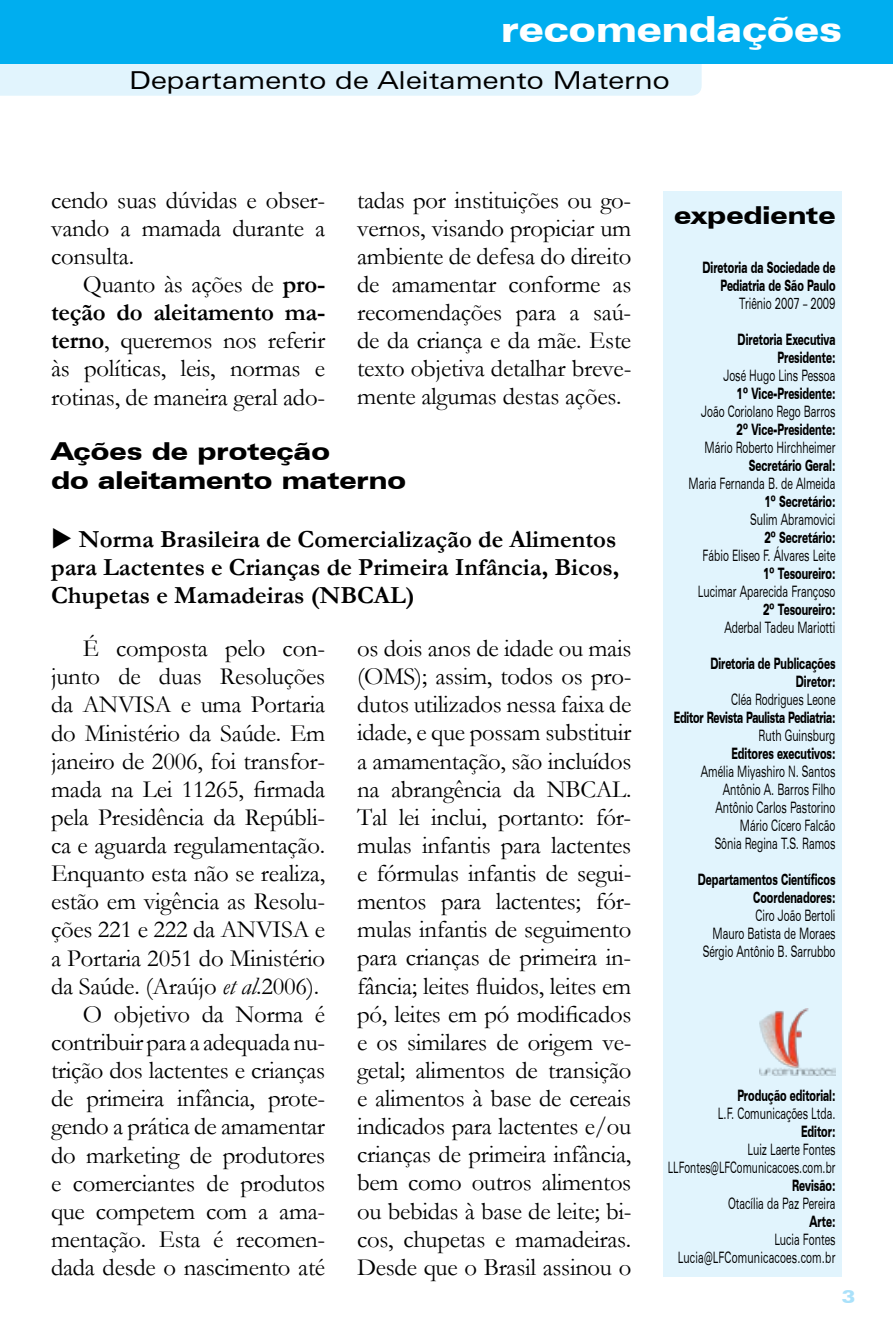
<style>
.page{position:relative;width:893px;height:1340px;background:#fff}
.page>*{position:absolute;margin:0;border:0;box-sizing:border-box;transform-origin:0 0}
.t1{font:900 expanded 36px "Zurich BT";color:#fff}
.t2{font:24.75px/28.1px "Garamond";letter-spacing:-.01em;color:#000;text-align:justify}
.t3{font:700 24.75px/28.1px "Garamond";color:#000}
.t4{font:900 expanded 24.75px/28.1px "Zurich BT";color:#000}
.t5{font:expanded 24.75px "Zurich BT";color:#000}
.t6{font:900 expanded 18px "Zurich BT";color:#aae1fa}
.t7{font:expanded 15.75px/18px "Zurich BT";color:#000;text-align:right;scale:.55 1}
.t8{font:900 expanded 15.75px/18px "Zurich BT";color:#000;text-align:right;scale:.55 1}
.t9{font:expanded 15.75px/18px "Zurich BT";letter-spacing:.02em;color:#000;text-align:right;scale:.55 1}
.t10{font:900 expanded 15.75px "Zurich BT";letter-spacing:-.02em;color:#000;scale:.55 1}
.s1{font-weight:700}
.s2{font-style:italic}
</style>
<div class="page">
<div style="left:0;top:64px;width:702px;height:32px;background:#e1f4fd"></div>
<div style="left:0;top:0;width:893px;height:64px;background:#00aeef"></div>
<div style="left:663px;top:191px;width:179px;height:1086px;background:#e1f4fd"></div>
<img style="left:760px;top:1008px;width:76px;height:67px">
<h1 class="t1" style="left:501px;top:7px;width:342px">recomendações</h1>
<p class="t5" style="left:129px;top:66px;width:542px">Departamento de Aleitamento Materno</p>
<p class="t2" style="left:357px;top:185px;width:276px">tadas por instituições ou go&shy;vernos, visando propiciar um ambiente de defesa do direito de amamentar conforme as recomendações para a saú&shy;de da criança e da mãe. Este texto objetiva detalhar breve&shy;mente algumas destas ações.</p>
<p class="t4" style="left:51px;top:437px;width:356px">Ações de proteção<br>do aleitamento materno</p>
<p class="t2" style="left:51px;top:185px;width:276px">cendo suas dúvidas e obser&shy;vando a mamada durante a consulta.</p>
<p class="t2" style="left:51px;top:269px;width:276px;text-indent:32px">Quanto às ações de <span class="s1">pro&shy;teção do aleitamento ma&shy;terno</span>, queremos nos referir às políticas, leis, normas e rotinas, de maneira geral ado-</p>
<p class="t3" style="left:51px;top:525px;width:570px">◆ Norma Brasileira de Comercialização de Alimentos para Lactentes e Crianças de Primeira Infância, Bicos,<br>Chupetas e Mamadeiras (NBCAL)</p>
<p class="t2" style="left:51px;top:633px;width:276px;text-align:right">É composta pelo con&shy;junto de duas Resoluções da ANVISA e uma Portaria do Ministério da Saúde. Em janeiro de 2006, foi transfor&shy;mada na Lei 11265, firmada pela Presidência da Repúbli&shy;ca e aguarda regulamentação.<br>Enquanto esta não se realiza, estão em vigência as Resolu&shy;ções 221 e 222 da ANVISA e a Portaria 2051 do Ministério da Saúde. (Araújo <span class="s2">et al</span>.2006).<br>O objetivo da Norma é contribuir para a adequada nu&shy;trição dos lactentes e crianças de primeira infância, prote&shy;gendo a prática de amamentar do marketing de produtores e comerciantes de produtos que competem com a ama&shy;mentação. Esta é recomen&shy;dada desde o nascimento até</p>
<p class="t2" style="left:357px;top:633px;width:276px">os dois anos de idade ou mais (OMS); assim, todos os pro&shy;dutos utilizados nessa faixa de idade, e que possam substituir a amamentação, são incluídos na abrangência da NBCAL.<br>Tal lei inclui, portanto: fór&shy;mulas infantis para lactentes e fórmulas infantis de segui&shy;mentos para lactentes; fór&shy;mulas infantis de seguimento para crianças de primeira in&shy;fância; leites fluidos, leites em pó, leites em pó modificados e os similares de origem ve&shy;getal; alimentos de transição e alimentos à base de cereais indicados para lactentes e/ou crianças de primeira infância, bem como outros alimentos ou bebidas à base de leite; bi&shy;cos, chupetas e mamadeiras.<br>Desde que o Brasil assinou o</p>
<p class="t4" style="left:674px;top:201px;width:163px">expediente</p>
<p class="t8" style="left:702px;top:258px;width:243px">Diretoria da Sociedade de<br>Pediatria de São Paulo</p>
<p class="t7" style="left:739px;top:294px;width:177px">Triênio 2007 – 2009</p>
<p class="t8" style="left:738px;top:330px;width:179px">Diretoria Executiva<br>Presidente:</p>
<p class="t7" style="left:723px;top:366px;width:205px">José Hugo Lins Pessoa</p>
<p class="t8" style="left:737px;top:384px;width:181px">1º Vice-Presidente:</p>
<p class="t7" style="left:701px;top:402px;width:246px">João Coriolano Rego Barros</p>
<p class="t8" style="left:737px;top:420px;width:181px">2º Vice-Presidente:</p>
<p class="t7" style="left:704px;top:438px;width:240px">Mário Roberto Hirchheimer</p>
<p class="t8" style="left:749px;top:456px;width:159px">Secretário Geral:</p>
<p class="t7" style="left:688px;top:474px;width:269px">Maria Fernanda B. de Almeida</p>
<p class="t8" style="left:764px;top:492px;width:131px">1º Secretário:</p>
<p class="t7" style="left:750px;top:510px;width:157px">Sulim Abramovici</p>
<p class="t8" style="left:764px;top:528px;width:131px">2º Secretário:</p>
<p class="t7" style="left:703px;top:546px;width:243px">Fábio Eliseo F. Álvares Leite</p>
<p class="t8" style="left:763px;top:564px;width:133px">1º Tesoureiro:</p>
<p class="t7" style="left:698px;top:582px;width:252px">Lucimar Aparecida Françoso</p>
<p class="t8" style="left:763px;top:600px;width:133px">2º Tesoureiro:</p>
<p class="t7" style="left:724px;top:618px;width:203px">Aderbal Tadeu Mariotti</p>
<p class="t8" style="left:710px;top:654px;width:229px">Diretoria de Publicações<br>Diretor:</p>
<p class="t7" style="left:731px;top:690px;width:191px">Cléa Rodrigues Leone</p>
<p class="t10" style="left:674px;top:708px;width:296px">Editor Revista Paulista Pediatria:</p>
<p class="t7" style="left:758px;top:726px;width:142px">Ruth Guinsburg</p>
<p class="t8" style="left:731px;top:744px;width:191px">Editores executivos:</p>
<p class="t7" style="left:701px;top:762px;width:246px">Amélia Miyashiro N. Santos<br>Antônio A. Barros Filho<br>Antônio Carlos Pastorino<br>Mário Cícero Falcão<br>Sônia Regina T.S. Ramos</p>
<p class="t8" style="left:698px;top:870px;width:252px">Departamentos Científicos<br>Coordenadores:</p>
<p class="t7" style="left:703px;top:906px;width:243px">Ciro João Bertoli<br>Mauro Batista de Moraes<br>Sérgio Antônio B. Sarrubbo</p>
<p class="t8" style="left:737px;top:1086px;width:180px">Produção editorial:</p>
<p class="t7" style="left:718px;top:1104px;width:215px">L.F. Comunicações Ltda.</p>
<p class="t8" style="left:801px;top:1122px;width:64px">Editor:</p>
<p class="t7" style="left:668px;top:1140px;width:306px">Luiz Laerte Fontes<br>LLFontes@LFComunicacoes.com.br</p>
<p class="t8" style="left:792px;top:1176px;width:80px">Revisão:</p>
<p class="t7" style="left:728px;top:1194px;width:197px">Otacília da Paz Pereira</p>
<p class="t8" style="left:810px;top:1212px;width:49px">Arte:</p>
<p class="t9" style="left:678px;top:1230px;width:288px">Lucia Fontes<br>Lucia@LFComunicacoes.com.br</p>
<p class="t6" style="left:842px;top:1285px;width:15px">3</p>
</div>
